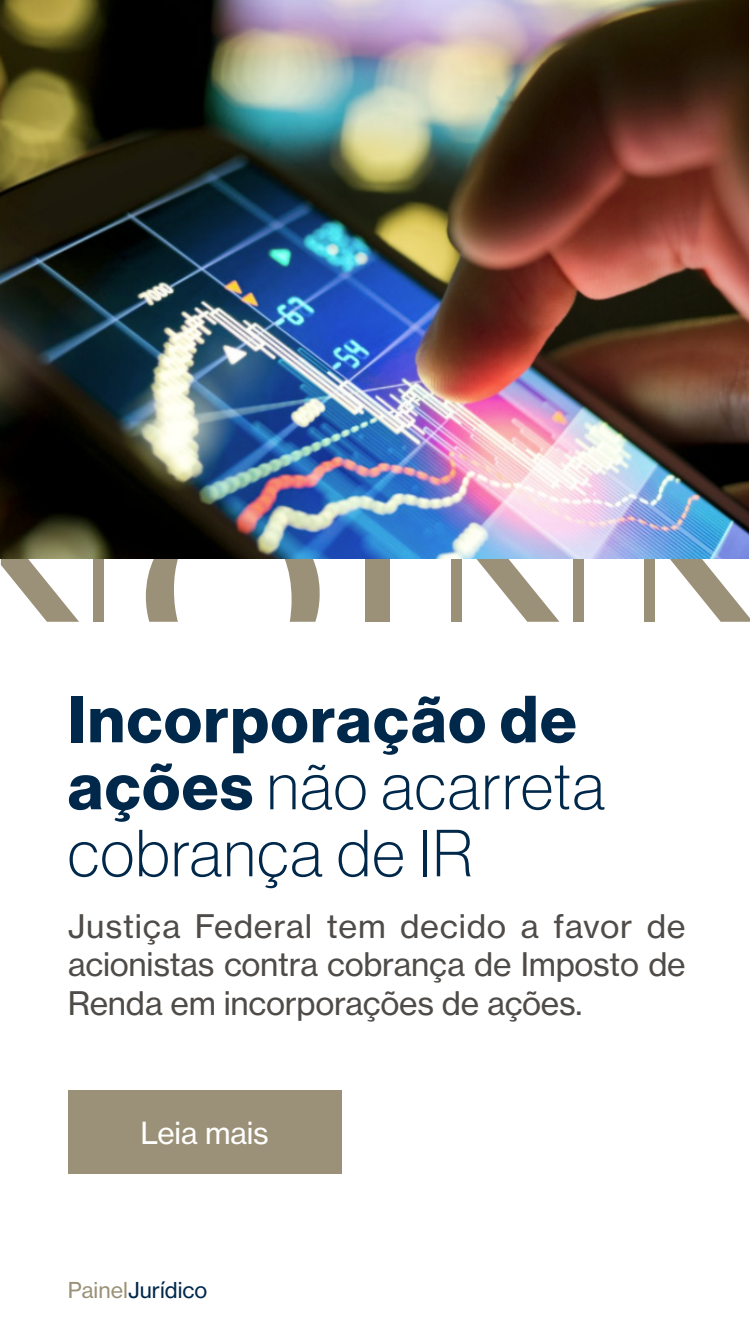
<style>
.page{position:relative;width:750px;height:1334px;background:#fff}
.page>*{position:absolute;margin:0;border:0;box-sizing:border-box;transform-origin:0 0}
.t1{font:65px/67px "N Haas Grotesk DS Pro 35 X Lt";letter-spacing:.03em;color:#00284b}
.t2{font:65px "N Haas Grotesk DS Pro 75 Bd";letter-spacing:.03em;color:#00284b}
.t3{font:32px/38.4px "N Haas Grotesk TX Pro 55 Rg";letter-spacing:-.01em;color:#4e4b48;text-align:justify}
.t4{font:30px "N Haas Grotesk TX Pro 55 Rg";letter-spacing:-.01em;color:#fff}
.t5{font:21.6px "N Haas Grotesk TX Pro 55 Rg";color:#00284b}
.s1{font-family:"N Haas Grotesk DS Pro 75 Bd"}
.s2{color:#9b9178}
</style>
<div class="page">
<div style="left:93px;top:558px;width:10px;height:64px;background:#9b9178"></div>
<svg style="left:1px;top:558px;width:78px;height:64px"></svg>
<div style="left:573px;top:558px;width:11px;height:64px;background:#9b9178"></div>
<svg style="left:98px;top:558px;width:462px;height:64px"></svg>
<div style="left:365px;top:558px;width:25px;height:64px;background:#9b9178"></div>
<div style="left:451px;top:558px;width:11px;height:64px;background:#9b9178"></div>
<svg style="left:596px;top:558px;width:154px;height:64px"></svg>
<img style="left:0;top:0;width:749px;height:558px">
<div style="left:68px;top:1091px;width:273px;height:83px;background:#9b9178"></div>
<h1 class="t2" style="left:68px;top:681px;width:510px">Incorporação de</h1>
<h1 class="t1" style="left:68px;top:753px;width:538px"><span class="s1">ações</span> não acarreta cobrança de IR</h1>
<p class="t3" style="left:68px;top:907px;width:619px">Justiça Federal tem decido a favor de acionistas contra cobrança de Imposto de Renda em incorporações de ações.</p>
<p class="t4" style="left:141px;top:1115px;width:130px">Leia mais</p>
<p class="t5" style="left:68px;top:1277px;width:141px"><span class="s2">Painel</span>Jurídico</p>
</div>
